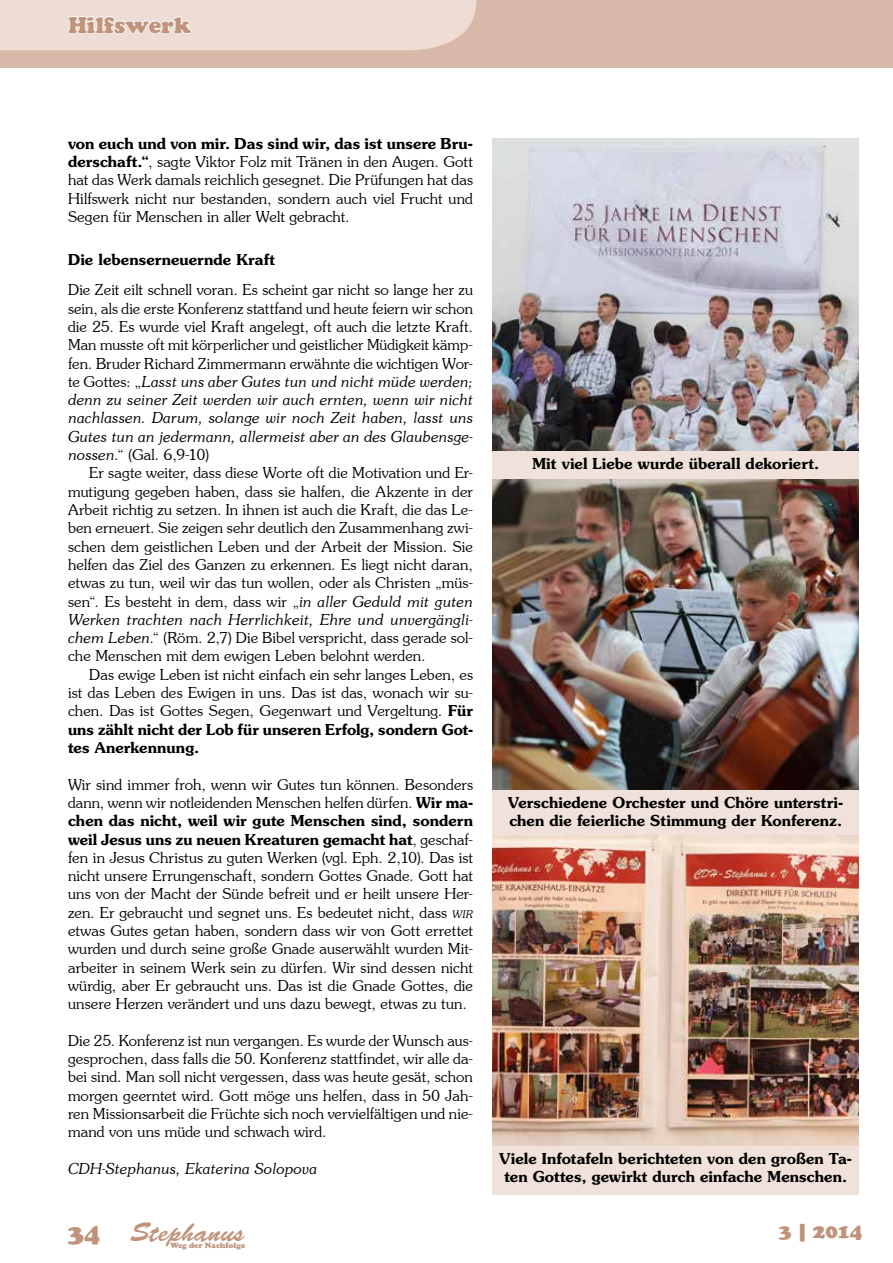
<style>
.page{position:relative;width:893px;height:1263px;background:#fff}
.page>*{position:absolute;margin:0;border:0;box-sizing:border-box;transform-origin:0 0}
.t1{font:27px "Banff Plain";letter-spacing:.02em;color:#c0937d}
.t2{font:25.5px "Cooper Black Std";color:#c0937d}
.t3{font:22.5px "Cooper Black Std";color:#c0937d}
.t4{font:900 21px "Cooper";color:#c0937d}
.t5{font:15px/18.3px "Southern Plain";letter-spacing:.005em;color:#000;text-align:justify}
.t6{font:700 15px/18.3px "Southern";letter-spacing:.005em;color:#000}
.t7{font:italic 15px/18.3px "Southern";letter-spacing:-.005em;color:#000;text-align:justify}
.t8{font:7.5px "Cooper Black Std";color:#c0937d}
.s1{font-family:"Southern";font-weight:700}
.s2{font-family:"Southern Plain";font-style:normal}
.s3{font-family:"Southern";font-style:italic}
.s4{font-family:"Southern Plain";font-weight:400}
.s5{font-family:"Southern";font-style:italic;font-size:10.5px}
</style>
<div class="page">
<div style="left:0;top:0;width:892px;height:68px;background:#d8b8a8"></div>
<svg style="left:0;top:0;width:477px;height:51px;background:#ecdcd3"></svg>
<img style="left:492px;top:139px;width:367px;height:312px">
<div style="left:492px;top:451px;width:367px;height:29px;background:#f0e2db"></div>
<img style="left:492px;top:480px;width:367px;height:310px">
<div style="left:492px;top:790px;width:367px;height:46px;background:#f0e2db"></div>
<img style="left:492px;top:836px;width:367px;height:310px">
<div style="left:492px;top:1146px;width:367px;height:49px;background:#f0e2db"></div>
<h3 class="t3" style="left:68px;top:11px;width:125px">Hilfswerk</h3>
<p class="t6" style="left:68px;top:134px;width:406px">von euch und von mir. Das sind wir, das ist unsere Bru-</p>
<p class="t5" style="left:68px;top:152px;width:407px"><span class="s1">derschaft.“</span>, sagte Viktor Folz mit Tränen in den Augen. Gott hat das Werk damals reichlich gesegnet. Die Prüfungen hat das Hilfswerk nicht nur bestanden, sondern auch viel Frucht und Segen für Menschen in aller Welt gebracht.</p>
<p class="t6" style="left:68px;top:250px;width:209px">Die lebenserneuernde Kraft</p>
<p class="t5" style="left:68px;top:280px;width:407px">Die Zeit eilt schnell voran. Es scheint gar nicht so lange her zu sein, als die erste Konferenz stattfand und heute feiern wir schon die 25. Es wurde viel Kraft angelegt, oft auch die letzte Kraft.<br>Man musste oft mit körperlicher und geistlicher Müdigkeit kämp&shy;fen. Bruder Richard Zimmermann erwähnte die wichtigen Wor-</p>
<p class="t7" style="left:68px;top:372px;width:407px"><span class="s2">te Gottes: „</span>Lasst uns aber Gutes tun und nicht müde werden; denn zu seiner Zeit werden wir auch ernten, wenn wir nicht nachlassen. Darum, solange wir noch Zeit haben, lasst uns Gutes tun an jedermann, allermeist aber an des Glaubensge-</p>
<p class="t5" style="left:68px;top:445px;width:142px"><span class="s3">nossen</span>.“ (Gal. 6,9-10)</p>
<p class="t5" style="left:89px;top:463px;width:385px">Er sagte weiter, dass diese Worte oft die Motivation und Er-</p>
<p class="t5" style="left:68px;top:482px;width:406px">mutigung gegeben haben, dass sie halfen, die Akzente in der</p>
<p class="t5" style="left:68px;top:500px;width:406px">Arbeit richtig zu setzen. In ihnen ist auch die Kraft, die das Le-</p>
<p class="t5" style="left:68px;top:518px;width:406px">ben erneuert. Sie zeigen sehr deutlich den Zusammenhang zwi-</p>
<p class="t5" style="left:68px;top:537px;width:406px">schen dem geistlichen Leben und der Arbeit der Mission. Sie</p>
<p class="t5" style="left:68px;top:555px;width:407px">helfen das Ziel des Ganzen zu erkennen. Es liegt nicht daran,</p>
<p class="t5" style="left:68px;top:573px;width:406px">etwas zu tun, weil wir das tun wollen, oder als Christen „müs-</p>
<p class="t5" style="left:68px;top:592px;width:406px">sen“. Es besteht in dem, dass wir „<span class="s3">in aller Geduld mit guten</span></p>
<p class="t7" style="left:68px;top:610px;width:406px">Werken trachten nach Herrlichkeit, Ehre und unvergängli-</p>
<p class="t5" style="left:68px;top:628px;width:407px"><span class="s3">chem Leben</span>.“ (Röm. 2,7) Die Bibel verspricht, dass gerade sol&shy;che Menschen mit dem ewigen Leben belohnt werden.</p>
<p class="t5" style="left:68px;top:665px;width:407px;text-indent:21px">Das ewige Leben ist nicht einfach ein sehr langes Leben, es ist das Leben des Ewigen in uns. Das ist das, wonach wir su&shy;chen. Das ist Gottes Segen, Gegenwart und Vergeltung. <span class="s1">Für</span></p>
<p class="t6" style="left:68px;top:720px;width:406px">uns zählt nicht der Lob für unseren Erfolg, sondern Got&shy;tes Anerkennung.</p>
<p class="t5" style="left:68px;top:775px;width:407px">Wir sind immer froh, wenn wir Gutes tun können. Besonders dann, wenn wir notleidenden Menschen helfen dürfen. <span class="s1">Wir ma-</span></p>
<p class="t6" style="left:68px;top:812px;width:406px">chen das nicht, weil wir gute Menschen sind, sondern weil Jesus uns zu neuen Kreaturen gemacht hat<span class="s4">, geschaf-</span></p>
<p class="t5" style="left:68px;top:848px;width:407px">fen in Jesus Christus zu guten Werken (vgl. Eph. 2,10). Das ist nicht unsere Errungenschaft, sondern Gottes Gnade. Gott hat uns von der Macht der Sünde befreit und er heilt unsere Her&shy;zen. Er gebraucht und segnet uns. Es bedeutet nicht, dass <span class="s5">wir </span>etwas Gutes getan haben, sondern dass wir von Gott errettet wurden und durch seine große Gnade auserwählt wurden Mit&shy;arbeiter in seinem Werk sein zu dürfen. Wir sind dessen nicht würdig, aber Er gebraucht uns. Das ist die Gnade Gottes, die unsere Herzen verändert und uns dazu bewegt, etwas zu tun.</p>
<p class="t5" style="left:68px;top:1031px;width:406px">Die 25. Konferenz ist nun vergangen. Es wurde der Wunsch aus&shy;gesprochen, dass falls die 50. Konferenz stattfindet, wir alle da&shy;bei sind. Man soll nicht vergessen, dass was heute gesät, schon morgen geerntet wird. Gott möge uns helfen, dass in 50 Jah&shy;ren Missionsarbeit die Früchte sich noch vervielfältigen und nie&shy;mand von uns müde und schwach wird.</p>
<p class="t7" style="left:68px;top:1159px;width:251px">CDH-Stephanus, Ekaterina Solopova</p>
<p class="t6" style="left:532px;top:454px;width:288px">Mit viel Liebe wurde überall dekoriert.</p>
<p class="t6" style="left:508px;top:793px;width:337px">Verschiedene Orchester und Chöre unterstri&shy;chen die feierliche Stimmung der Konferenz.</p>
<p class="t6" style="left:500px;top:1149px;width:354px;text-align:center">Viele Infotafeln berichteten von den großen Ta&shy;ten Gottes, gewirkt durch einfache Menschen.</p>
<h2 class="t2" style="left:68px;top:1218px;width:34px">34</h2>
<h1 class="t1" style="left:130px;top:1217px;width:116px">Stephanus</h1>
<h3 class="t4" style="left:779px;top:1218px;width:85px">3 | 2014</h3>
<p class="t8" style="left:170px;top:1241px;width:76px">Weg der Nachfolge</p>
</div>
